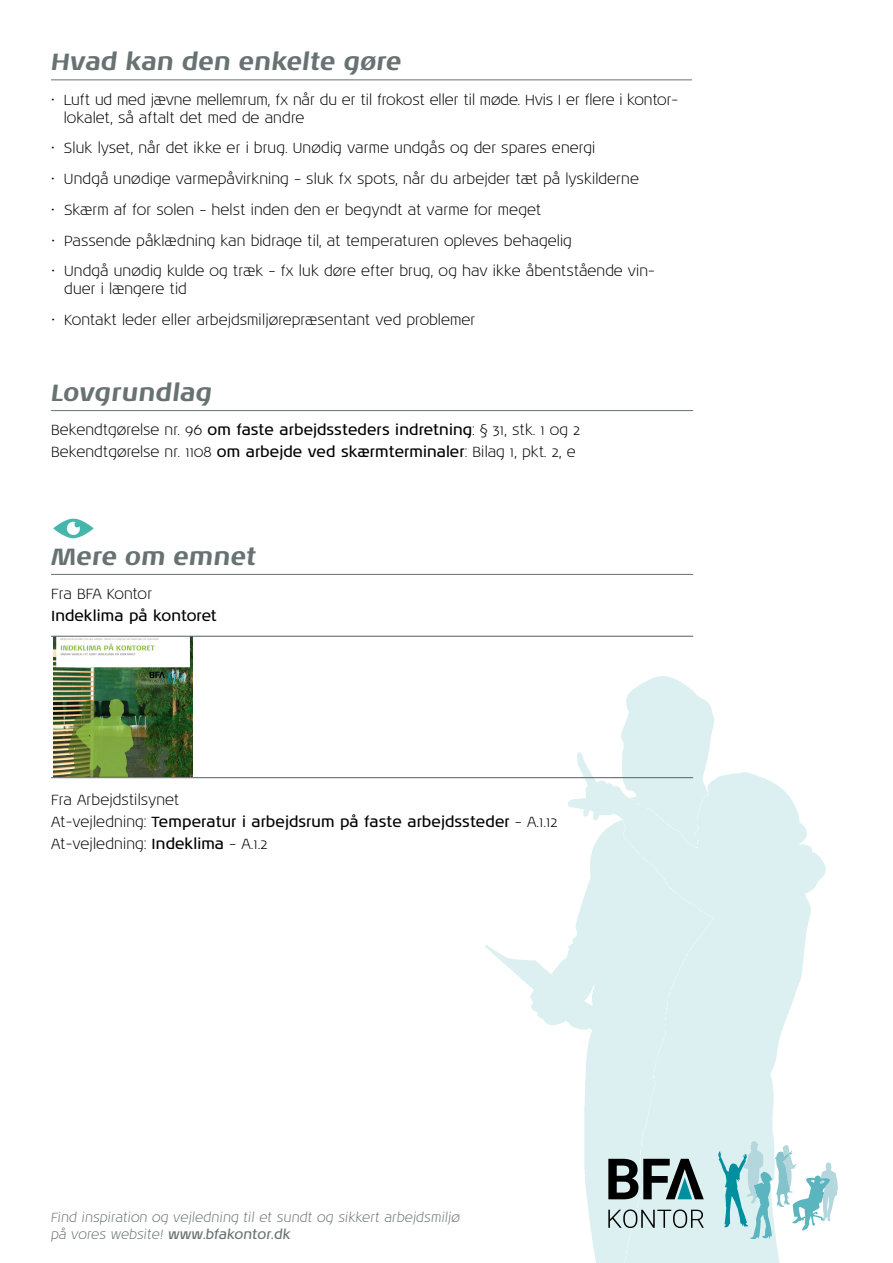
<style>
.page{position:relative;width:893px;height:1263px;background:#fff}
.page>*{position:absolute;margin:0;border:0;box-sizing:border-box;transform-origin:0 0}
.t1{font:italic 700 24px "Noa LT Std";letter-spacing:.005em;color:#687272}
.t2{font:300 15px/22.2px "Noa LT Std";color:#000}
.t3{font:15px "Noa LT Std";color:#000}
.t4{font:italic 300 13.5px/16.2px "Noa LT Std";color:#687272}
.s1{font-weight:400}
</style>
<div class="page">
<img style="left:486px;top:676px;width:340px;height:587px">
<hr style="left:51px;top:410px;width:642px;height:1px;background:#687272">
<img style="left:53px;top:518px;width:41px;height:20px">
<hr style="left:51px;top:574px;width:642px;height:1px;background:#687272">
<img style="left:53px;top:637px;width:140px;height:139px">
<hr style="left:51px;top:636px;width:642px;height:1px;background:#687272">
<hr style="left:51px;top:777px;width:642px;height:1px;background:#687272">
<hr style="left:51px;top:79px;width:641px;height:1px;background:#687272">
<svg style="left:608px;top:1159px;width:96px;height:40px;background:#5e6d6e"></svg>
<svg style="left:608px;top:1209px;width:96px;height:19px;background:#aababa"></svg>
<svg style="left:718px;top:1141px;width:120px;height:98px"></svg>
<h1 class="t1" style="left:51px;top:47px;width:352px">Hvad kan den enkelte gøre</h1>
<p class="t2" style="left:64px;top:91px;width:616px;line-height:18px;text-indent:-13px">• Luft ud med jævne mellemrum, fx når du er til frokost eller til møde. Hvis I er flere i kontor&shy;lokalet, så aftalt det med de andre</p>
<p class="t2" style="left:51px;top:137px;width:546px">• Sluk lyset, når det ikke er i brug. Unødig varme undgås og der spares energi</p>
<p class="t2" style="left:51px;top:168px;width:589px">• Undgå unødige varmepåvirkning – sluk fx spots, når du arbejder tæt på lyskilderne</p>
<p class="t2" style="left:51px;top:199px;width:491px">• Skærm af for solen – helst inden den er begyndt at varme for meget</p>
<p class="t2" style="left:51px;top:230px;width:522px">• Passende påklædning kan bidrage til, at temperaturen opleves behagelig</p>
<p class="t2" style="left:64px;top:262px;width:592px;line-height:18px;text-indent:-13px">• Undgå unødig kulde og træk – fx luk døre efter brug, og hav ikke åbentstående vin&shy;duer i længere tid</p>
<p class="t2" style="left:51px;top:309px;width:425px">• Kontakt leder eller arbejdsmiljørepræsentant ved problemer</p>
<h1 class="t1" style="left:51px;top:378px;width:163px">Lovgrundlag</h1>
<p class="t2" style="left:51px;top:419px;width:531px">Bekendtgørelse nr. 96 <span class="s1">om faste arbejdssteders indretning</span>: § 31, stk. 1 og 2<br>Bekendtgørelse nr. 1108 <span class="s1">om arbejde ved skærmterminaler</span>: Bilag 1, pkt. 2, e</p>
<h1 class="t1" style="left:51px;top:542px;width:207px">Mere om emnet</h1>
<p class="t2" style="left:51px;top:583px;width:103px">Fra BFA Kontor</p>
<p class="t3" style="left:51px;top:607px;width:167px">Indeklima på kontoret</p>
<p class="t2" style="left:51px;top:789px;width:508px">Fra Arbejdstilsynet<br>At-vejledning: <span class="s1">Temperatur i arbejdsrum på faste arbejdssteder</span> – A.1.12<br>At-vejledning: <span class="s1">Indeklima</span> – A.1.2</p>
<p class="t4" style="left:51px;top:1210px;width:411px">Find inspiration og vejledning til et sundt og sikkert arbejdsmiljø på vores website! <span class="s1">www.bfakontor.dk</span></p>
</div>
